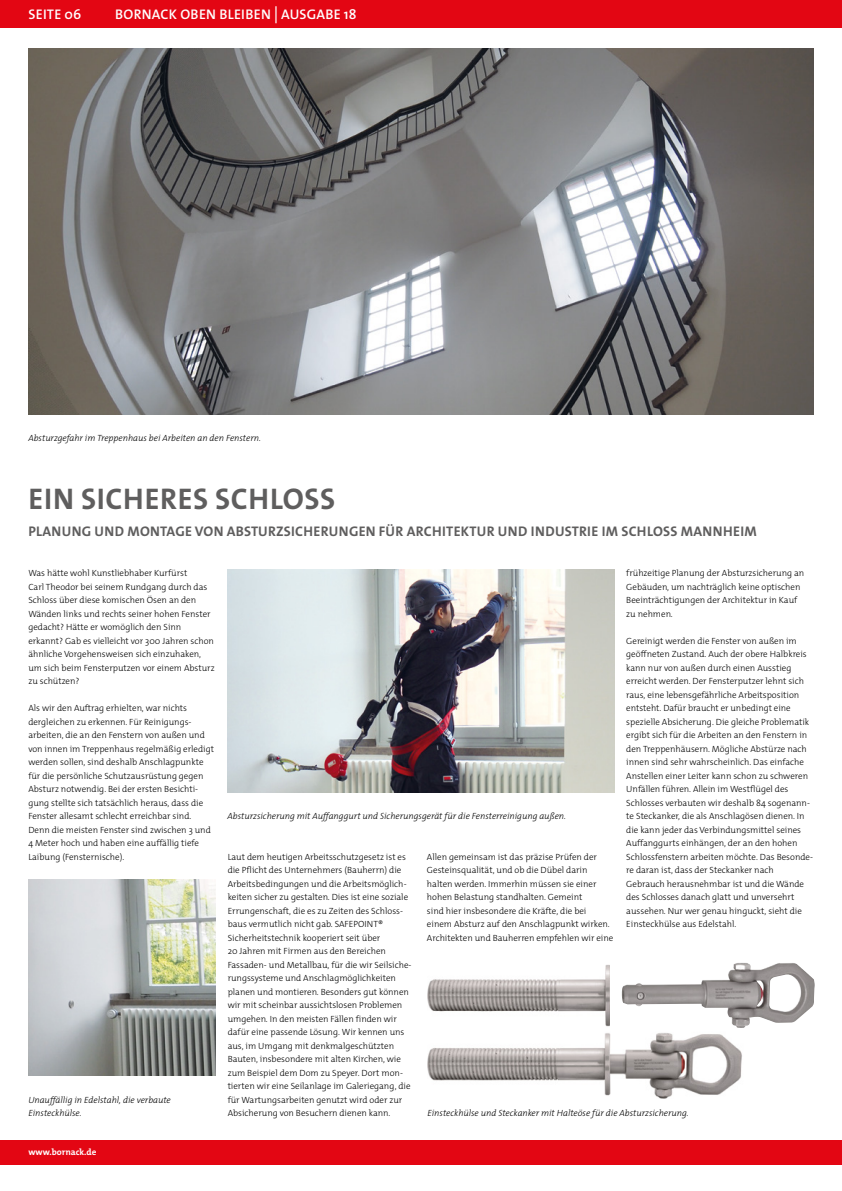
<style>
.page{position:relative;width:842px;height:1191px;background:#fff}
.page>*{position:absolute;margin:0;border:0;box-sizing:border-box;transform-origin:0 0}
.t1{font:700 30px "The Mix E2 s";letter-spacing:.02em;color:#5f5e5e}
.t2{font:700 14px "The Mix E2 s";letter-spacing:.02em;color:#5f5e5e}
.t3{font:600 14px "The Mix E2 s";letter-spacing:.02em;color:#fff}
.t4{font:300 9px/13.5px "The Mix E2 s";color:#000}
.t5{font:italic 300 9px/13.5px "The Mix E2 s";color:#000}
.t6{font:700 9px "The Mix E2 s";color:#fff}
</style>
<div class="page">
<div style="left:0;top:1140px;width:842px;height:24px;background:#e30613"></div>
<div style="left:0;top:0;width:842px;height:28px;background:#e30613"></div>
<img style="left:28px;top:48px;width:786px;height:366px">
<img style="left:227px;top:569px;width:387px;height:223px">
<img style="left:28px;top:880px;width:187px;height:195px">
<img style="left:427px;top:1033px;width:315px;height:65px">
<img style="left:427px;top:964px;width:182px;height:63px">
<img style="left:622px;top:963px;width:193px;height:65px">
<h2 class="t3" style="left:28px;top:5px;width:54px">SEITE 06</h2>
<h2 class="t3" style="left:115px;top:5px;width:243px">BORNACK OBEN BLEIBEN│AUSGABE 18</h2>
<p class="t5" style="left:28px;top:431px;width:234px">Absturzgefahr im Treppenhaus bei Arbeiten an den Fenstern.</p>
<h1 class="t1" style="left:29px;top:479px;width:308px">EIN SICHERES SCHLOSS</h1>
<h2 class="t2" style="left:28px;top:522px;width:730px">PLANUNG UND MONTAGE VON ABSTURZSICHERUNGEN FÜR ARCHITEKTUR UND INDUSTRIE IM SCHLOSS MANNHEIM</h2>
<p class="t4" style="left:28px;top:566px;width:188px">Was hätte wohl Kunstliebhaber Kurfürst<br>Carl Theodor bei seinem Rundgang durch das Schloss über diese komischen Ösen an den Wänden links und rechts seiner hohen Fenster gedacht? Hätte er womöglich den Sinn erkannt? Gab es vielleicht vor 300 Jahren schon ähnliche Vorgehensweisen sich einzuhaken, um sich beim Fensterputzen vor einem Absturz zu schützen?</p>
<p class="t4" style="left:28px;top:701px;width:187px">Als wir den Auftrag erhielten, war nichts dergleichen zu erkennen. Für Reinigungs&shy;arbeiten, die an den Fenstern von außen und von innen im Treppenhaus regelmäßig erledigt werden sollen, sind deshalb Anschlagpunkte für die persönliche Schutzausrüstung gegen Absturz notwendig. Bei der ersten Besichti&shy;gung stellte sich tatsächlich heraus, dass die Fenster allesamt schlecht erreichbar sind.<br>Denn die meisten Fenster sind zwischen 3 und 4 Meter hoch und haben eine auffällig tiefe Laibung (Fensternische).</p>
<p class="t4" style="left:626px;top:566px;width:179px">frühzeitige Planung der Absturzsicherung an Gebäuden, um nachträglich keine optischen Beeinträchtigungen der Architektur in Kauf zu nehmen.</p>
<p class="t4" style="left:626px;top:634px;width:188px">Gereinigt werden die Fenster von außen im geöffneten Zustand. Auch der obere Halbkreis kann nur von außen durch einen Ausstieg erreicht werden. Der Fensterputzer lehnt sich raus, eine lebensgefährliche Arbeitsposition entsteht. Dafür braucht er unbedingt eine spezielle Absicherung. Die gleiche Problematik ergibt sich für die Arbeiten an den Fenstern in den Treppenhäusern. Mögliche Abstürze nach innen sind sehr wahrscheinlich. Das einfache Anstellen einer Leiter kann schon zu schweren Unfällen führen. Allein im Westflügel des Schlosses verbauten wir deshalb 84 sogenann&shy;te Steckanker, die als Anschlagösen dienen. In die kann jeder das Verbindungsmittel seines Auffanggurts einhängen, der an den hohen Schlossfenstern arbeiten möchte. Das Besonde&shy;re daran ist, dass der Steckanker nach Gebrauch herausnehmbar ist und die Wände des Schlosses danach glatt und unversehrt aussehen. Nur wer genau hinguckt, sieht die Einsteckhülse aus Edelstahl.</p>
<p class="t5" style="left:227px;top:809px;width:340px">Absturzsicherung mit Auffanggurt und Sicherungsgerät für die Fensterreinigung außen.</p>
<p class="t4" style="left:228px;top:850px;width:185px">Laut dem heutigen Arbeitsschutzgesetz ist es die Pflicht des Unternehmers (Bauherrn) die Arbeitsbedingungen und die Arbeitsmöglich&shy;keiten sicher zu gestalten. Dies ist eine soziale Errungenschaft, die es zu Zeiten des Schloss&shy;baus vermutlich nicht gab. SAFEPOINT® Sicherheitstechnik kooperiert seit über<br>20 Jahren mit Firmen aus den Bereichen Fassaden- und Metallbau, für die wir Seilsiche&shy;rungssysteme und Anschlagmöglichkeiten planen und montieren. Besonders gut können wir mit scheinbar aussichtslosen Problemen umgehen. In den meisten Fällen finden wir dafür eine passende Lösung. Wir kennen uns aus, im Umgang mit denkmalgeschützten Bauten, insbesondere mit alten Kirchen, wie zum Beispiel dem Dom zu Speyer. Dort mon&shy;tierten wir eine Seilanlage im Galeriegang, die für Wartungsarbeiten genutzt wird oder zur Absicherung von Besuchern dienen kann.</p>
<p class="t4" style="left:427px;top:850px;width:188px">Allen gemeinsam ist das präzise Prüfen der Gesteinsqualität, und ob die Dübel darin halten werden. Immerhin müssen sie einer hohen Belastung standhalten. Gemeint<br>sind hier insbesondere die Kräfte, die bei einem Absturz auf den Anschlagpunkt wirken.<br>Architekten und Bauherren empfehlen wir eine</p>
<p class="t5" style="left:28px;top:1093px;width:144px">Unauffällig in Edelstahl, die verbaute<br>Einsteckhülse.</p>
<p class="t5" style="left:427px;top:1106px;width:263px">Einsteckhülse und Steckanker mit Halteöse für die Absturzsicherung.</p>
<p class="t6" style="left:28px;top:1146px;width:70px">www.bornack.de</p>
</div>
